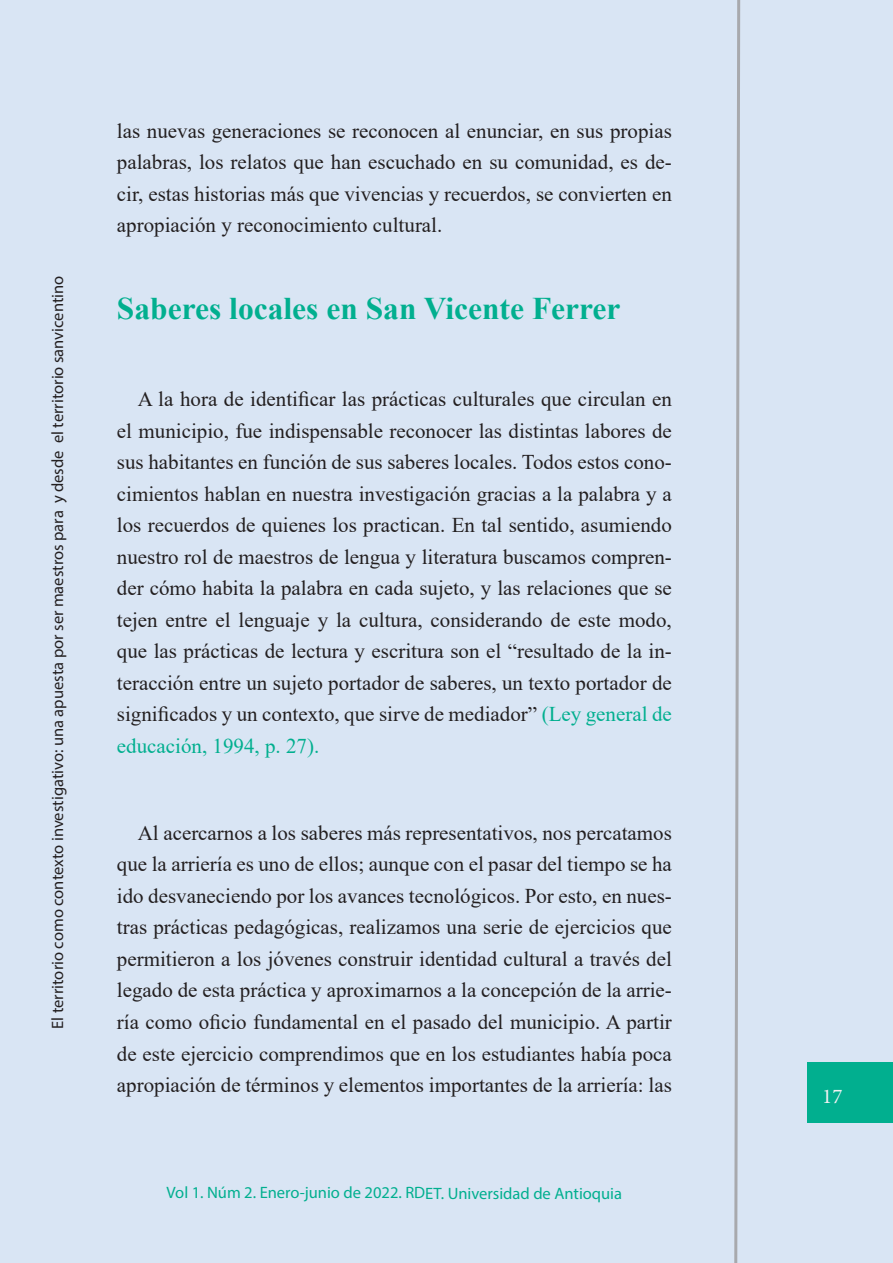
<style>
.page{position:relative;width:893px;height:1263px;background:#d9e5f4}
.page>*{position:absolute;margin:0;border:0;box-sizing:border-box;transform-origin:0 0}
.t1{font:700 31.5px "Times New Roman";color:#01af8f}
.t2{font:21px/31.5px "Times New Roman";color:#231f20;text-align:justify}
.t3{font:21px "Minion Pro";color:#f0f1f2}
.t4{font:16.5px "Myriad Pro";color:#231f20}
.t5{font:16.5px "Myriad Pro";letter-spacing:-.005em;color:#01af8f}
.s1{color:#01af8f}
</style>
<div class="page">
<div style="left:808px;top:1062px;width:85px;height:61px;background:#01af8f"></div>
<svg style="left:734px;top:0;width:7px;height:1263px"></svg>
<p class="t4" style="left:48px;top:1029px;width:755px;rotate:-90deg">El territorio como contexto investigativo: una apuesta por ser maestros para y desde el territorio sanvicentino</p>
<p class="t2" style="left:117px;top:114px;width:556px">las nuevas generaciones se reconocen al enunciar, en sus propias palabras, los relatos que han escuchado en su comunidad, es de&shy;cir, estas historias más que vivencias y recuerdos, se convierten en apropiación y reconocimiento cultural.</p>
<p class="t1" style="left:117px;top:286px;width:505px">Saberes locales en San Vicente Ferrer</p>
<p class="t2" style="left:117px;top:383px;width:556px;text-indent:21px">A la hora de identificar las prácticas culturales que circulan en el municipio, fue indispensable reconocer las distintas labores de sus habitantes en función de sus saberes locales. Todos estos cono&shy;cimientos hablan en nuestra investigación gracias a la palabra y a los recuerdos de quienes los practican. En tal sentido, asumiendo nuestro rol de maestros de lengua y literatura buscamos compren&shy;der cómo habita la palabra en cada sujeto, y las relaciones que se tejen entre el lenguaje y la cultura, considerando de este modo, que las prácticas de lectura y escritura son el “resultado de la in&shy;teracción entre un sujeto portador de saberes, un texto portador de significados y un contexto, que sirve de mediador” <span class="s1">(Ley general de educación, 1994, p. 27).</span></p>
<p class="t2" style="left:117px;top:816px;width:556px;text-indent:21px">Al acercarnos a los saberes más representativos, nos percatamos que la arriería es uno de ellos; aunque con el pasar del tiempo se ha ido desvaneciendo por los avances tecnológicos. Por esto, en nues&shy;tras prácticas pedagógicas, realizamos una serie de ejercicios que permitieron a los jóvenes construir identidad cultural a través del legado de esta práctica y aproximarnos a la concepción de la arrie&shy;ría como oficio fundamental en el pasado del municipio. A partir de este ejercicio comprendimos que en los estudiantes había poca apropiación de términos y elementos importantes de la arriería: las</p>
<p class="t5" style="left:167px;top:1183px;width:457px">Vol 1. Núm 2. Enero-junio de 2022. RDET. Universidad de Antioquia</p>
<p class="t3" style="left:822px;top:1082px;width:22px">17</p>
</div>
